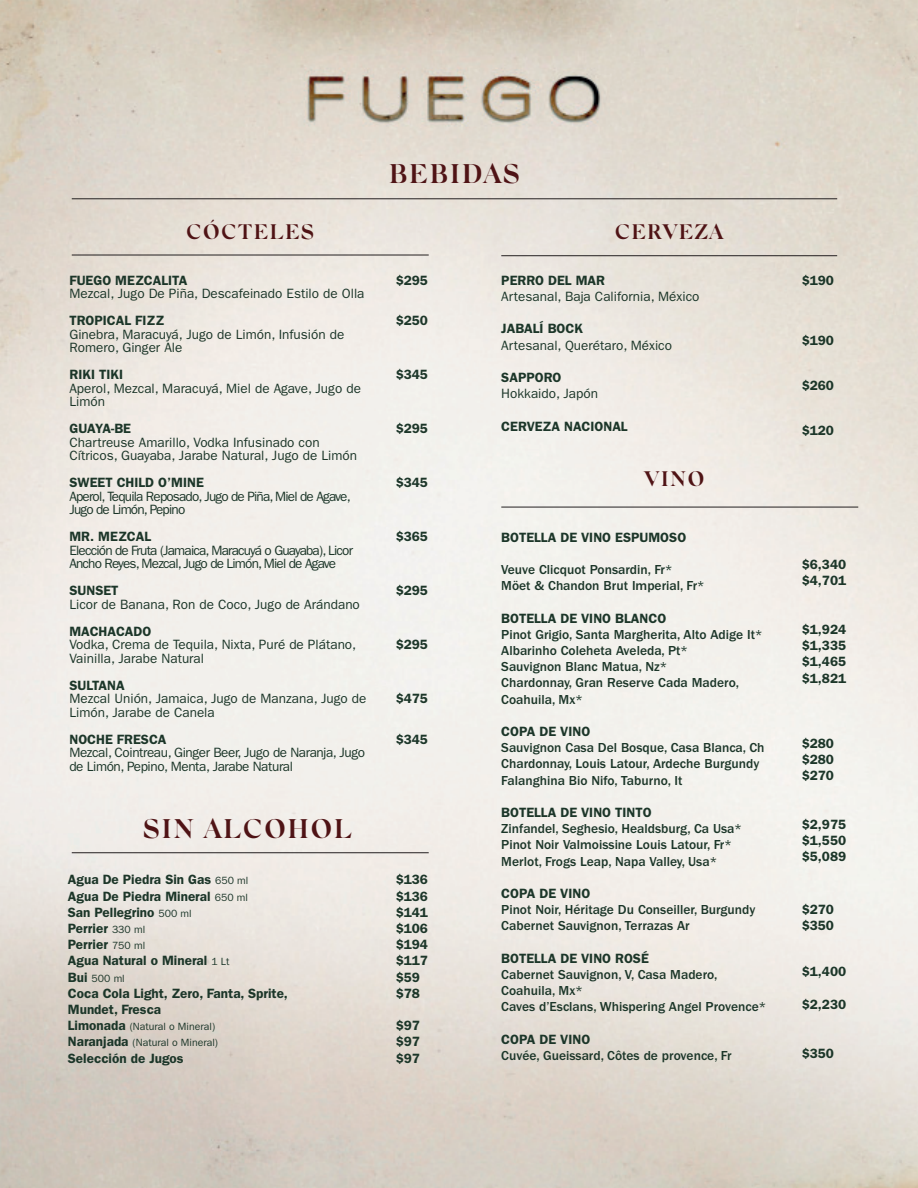
<style>
.page{position:relative;width:918px;height:1188px;background:#fff}
.page>*{position:absolute;margin:0;border:0;box-sizing:border-box;transform-origin:0 0}
.t1{font:600 27px "Silk Serif";letter-spacing:.05em;color:#4f1315}
.t2{font:600 21px "Silk Serif";letter-spacing:.05em;color:#4f1315}
.t3{font:600 13.5px "ITC Franklin Gothic Std";color:#1c3629}
.t4{font:500 13.5px/16.2px "ITC Franklin Gothic Std";color:#1c3629}
.t5{font:13.5px/13.5px "ITC Franklin Gothic Std";color:#1c3629}
.t6{font:13.5px/13.5px "ITC Franklin Gothic Std";letter-spacing:-.06em;color:#1c3629}
.t7{font:13.5px/13.5px "ITC Franklin Gothic Std";letter-spacing:-.03em;color:#1c3629}
.t8{font:10.5px "ITC Franklin Gothic Std";color:#1c3629}
.s1{font-weight:400;font-size:10.5px}
.s2{font-weight:600;font-size:13.5px}
</style>
<div class="page">
<img style="left:0;top:0;width:918px;height:1188px">
<hr style="left:72px;top:198px;width:765px;height:1px;background:#231f20">
<hr style="left:72px;top:255px;width:357px;height:1px;background:#231f20">
<hr style="left:72px;top:852px;width:357px;height:1px;background:#231f20">
<hr style="left:501px;top:255px;width:336px;height:1px;background:#231f20">
<hr style="left:501px;top:507px;width:357px;height:1px;background:#231f20">
<p class="t1" style="left:389px;top:158px;width:133px">BEBIDAS</p>
<p class="t2" style="left:186px;top:220px;width:130px">CÓCTELES</p>
<p class="t2" style="left:615px;top:220px;width:110px">CERVEZA</p>
<p class="t3" style="left:69px;top:272px;width:119px">FUEGO MEZCALITA</p>
<p class="t5" style="left:69px;top:287px;width:297px">Mezcal, Jugo De Piña, Descafeinado Estilo de Olla</p>
<p class="t3" style="left:69px;top:313px;width:96px">TROPICAL FIZZ</p>
<p class="t5" style="left:69px;top:328px;width:276px">Ginebra, Maracuyá, Jugo de Limón, Infusión de<br>Romero, Ginger Ale</p>
<p class="t3" style="left:69px;top:367px;width:55px">RIKI TIKI</p>
<p class="t5" style="left:69px;top:382px;width:293px">Aperol, Mezcal, Maracuyá, Miel de Agave, Jugo de<br>Limón</p>
<p class="t3" style="left:69px;top:421px;width:63px">GUAYA-BE</p>
<p class="t5" style="left:69px;top:436px;width:289px">Chartreuse Amarillo, Vodka Infusinado con<br>Cítricos, Guayaba, Jarabe Natural, Jugo de Limón</p>
<p class="t3" style="left:69px;top:475px;width:136px">SWEET CHILD O’MINE</p>
<p class="t6" style="left:69px;top:490px;width:283px">Aperol, Tequila Reposado, Jugo de Piña, Miel de Agave,<br>Jugo de Limón, Pepino</p>
<p class="t3" style="left:69px;top:529px;width:83px">MR. MEZCAL</p>
<p class="t6" style="left:69px;top:544px;width:285px">Elección de Fruta (Jamaica, Maracuyá o Guayaba), Licor<br>Ancho Reyes, Mezcal, Jugo de Limón, Miel de Agave</p>
<p class="t3" style="left:69px;top:583px;width:51px">SUNSET</p>
<p class="t5" style="left:69px;top:598px;width:292px">Licor de Banana, Ron de Coco, Jugo de Arándano</p>
<p class="t3" style="left:69px;top:623px;width:83px">MACHACADO</p>
<p class="t5" style="left:69px;top:638px;width:288px">Vodka, Crema de Tequila, Nixta, Puré de Plátano,<br>Vainilla, Jarabe Natural</p>
<p class="t3" style="left:69px;top:677px;width:57px">SULTANA</p>
<p class="t5" style="left:69px;top:692px;width:299px">Mezcal Unión, Jamaica, Jugo de Manzana, Jugo de<br>Limón, Jarabe de Canela</p>
<p class="t3" style="left:69px;top:731px;width:99px">NOCHE FRESCA</p>
<p class="t7" style="left:69px;top:746px;width:297px">Mezcal, Cointreau, Ginger Beer, Jugo de Naranja, Jugo de Limón, Pepino, Menta, Jarabe Natural</p>
<p class="t1" style="left:143px;top:813px;width:211px">SIN ALCOHOL</p>
<p class="t3" style="left:68px;top:872px;width:182px">Agua De Piedra Sin Gas <span class="s1">650 ml</span></p>
<p class="t3" style="left:68px;top:888px;width:182px">Agua De Piedra Mineral <span class="s1">650 ml</span></p>
<p class="t3" style="left:68px;top:904px;width:125px">San Pellegrino <span class="s1">500 ml</span></p>
<p class="t3" style="left:68px;top:920px;width:79px">Perrier <span class="s1">330 ml</span></p>
<p class="t3" style="left:68px;top:937px;width:79px">Perrier <span class="s1">750 ml</span></p>
<p class="t3" style="left:68px;top:953px;width:163px">Agua Natural o Mineral <span class="s1">1 Lt</span></p>
<p class="t8" style="left:68px;top:972px;width:58px"><span class="s2">Bui</span> 500 ml</p>
<p class="t3" style="left:68px;top:985px;width:222px">Coca Cola Light, Zero, Fanta, Sprite,</p>
<p class="t3" style="left:68px;top:1001px;width:95px">Mundet, Fresca</p>
<p class="t8" style="left:68px;top:1021px;width:149px"><span class="s2">Limonada</span> (Natural o Mineral)</p>
<p class="t8" style="left:68px;top:1037px;width:152px"><span class="s2">Naranjada</span> (Natural o Mineral)</p>
<p class="t3" style="left:68px;top:1050px;width:117px">Selección de Jugos</p>
<p class="t3" style="left:396px;top:272px;width:34px">$295</p>
<p class="t3" style="left:396px;top:313px;width:34px">$250</p>
<p class="t3" style="left:396px;top:367px;width:34px">$345</p>
<p class="t3" style="left:396px;top:421px;width:34px">$295</p>
<p class="t3" style="left:396px;top:475px;width:34px">$345</p>
<p class="t3" style="left:396px;top:529px;width:34px">$365</p>
<p class="t3" style="left:396px;top:583px;width:34px">$295</p>
<p class="t3" style="left:396px;top:637px;width:34px">$295</p>
<p class="t3" style="left:396px;top:691px;width:34px">$475</p>
<p class="t3" style="left:396px;top:731px;width:34px">$345</p>
<p class="t3" style="left:396px;top:872px;width:34px">$136</p>
<p class="t3" style="left:396px;top:888px;width:34px">$136</p>
<p class="t3" style="left:396px;top:904px;width:34px">$141</p>
<p class="t3" style="left:396px;top:920px;width:34px">$106</p>
<p class="t3" style="left:396px;top:937px;width:34px">$194</p>
<p class="t3" style="left:396px;top:953px;width:34px">$117</p>
<p class="t3" style="left:396px;top:969px;width:26px">$59</p>
<p class="t3" style="left:396px;top:985px;width:26px">$78</p>
<p class="t3" style="left:396px;top:1018px;width:26px">$97</p>
<p class="t3" style="left:396px;top:1034px;width:26px">$97</p>
<p class="t3" style="left:396px;top:1050px;width:26px">$97</p>
<p class="t3" style="left:501px;top:272px;width:105px">PERRO DEL MAR</p>
<p class="t5" style="left:501px;top:290px;width:200px">Artesanal, Baja California, México</p>
<p class="t3" style="left:501px;top:321px;width:83px">JABALÍ BOCK</p>
<p class="t5" style="left:501px;top:338px;width:172px">Artesanal, Querétaro, México</p>
<p class="t3" style="left:501px;top:369px;width:62px">SAPPORO</p>
<p class="t5" style="left:501px;top:387px;width:98px">Hokkaido, Japón</p>
<p class="t3" style="left:501px;top:418px;width:128px">CERVEZA NACIONAL</p>
<p class="t2" style="left:644px;top:467px;width:62px">VINO</p>
<p class="t3" style="left:501px;top:529px;width:186px">BOTELLA DE VINO ESPUMOSO</p>
<p class="t4" style="left:501px;top:562px;width:173px">Veuve Clicquot Ponsardin, Fr*</p>
<p class="t4" style="left:501px;top:578px;width:205px">Möet &amp; Chandon Brut Imperial, Fr*</p>
<p class="t3" style="left:501px;top:610px;width:166px">BOTELLA DE VINO BLANCO</p>
<p class="t4" style="left:501px;top:626px;width:263px">Pinot Grigio, Santa Margherita, Alto Adige It*</p>
<p class="t4" style="left:501px;top:643px;width:188px">Albarinho Coleheta Aveleda, Pt*</p>
<p class="t4" style="left:501px;top:659px;width:167px">Sauvignon Blanc Matua, Nz*</p>
<p class="t4" style="left:501px;top:675px;width:239px">Chardonnay, Gran Reserve Cada Madero,<br>Coahuila, Mx*</p>
<p class="t3" style="left:501px;top:723px;width:90px">COPA DE VINO</p>
<p class="t4" style="left:501px;top:740px;width:265px">Sauvignon Casa Del Bosque, Casa Blanca, Ch</p>
<p class="t4" style="left:501px;top:756px;width:260px">Chardonnay, Louis Latour, Ardeche Burgundy</p>
<p class="t4" style="left:501px;top:772px;width:183px">Falanghina Bio Nifo, Taburno, It</p>
<p class="t3" style="left:501px;top:804px;width:152px">BOTELLA DE VINO TINTO</p>
<p class="t4" style="left:501px;top:821px;width:242px">Zinfandel, Seghesio, Healdsburg, Ca Usa*</p>
<p class="t4" style="left:501px;top:837px;width:232px">Pinot Noir Valmoissine Louis Latour, Fr*</p>
<p class="t4" style="left:501px;top:853px;width:217px">Merlot, Frogs Leap, Napa Valley, Usa*</p>
<p class="t3" style="left:501px;top:885px;width:90px">COPA DE VINO</p>
<p class="t4" style="left:501px;top:902px;width:256px">Pinot Noir, Héritage Du Conseiller, Burgundy</p>
<p class="t4" style="left:501px;top:918px;width:190px">Cabernet Sauvignon, Terrazas Ar</p>
<p class="t3" style="left:501px;top:950px;width:149px">BOTELLA DE VINO ROSÉ</p>
<p class="t4" style="left:501px;top:967px;width:218px">Cabernet Sauvignon, V, Casa Madero,<br>Coahuila, Mx*</p>
<p class="t4" style="left:501px;top:999px;width:266px">Caves d’Esclans, Whispering Angel Provence*</p>
<p class="t3" style="left:501px;top:1031px;width:90px">COPA DE VINO</p>
<p class="t4" style="left:501px;top:1048px;width:232px">Cuvée, Gueissard, Côtes de provence, Fr</p>
<p class="t3" style="left:802px;top:272px;width:34px">$190</p>
<p class="t3" style="left:802px;top:332px;width:34px">$190</p>
<p class="t3" style="left:802px;top:377px;width:34px">$260</p>
<p class="t3" style="left:802px;top:422px;width:34px">$120</p>
<p class="t3" style="left:802px;top:557px;width:46px">$6,340</p>
<p class="t3" style="left:802px;top:573px;width:46px">$4,701</p>
<p class="t3" style="left:802px;top:621px;width:46px">$1,924</p>
<p class="t3" style="left:802px;top:638px;width:46px">$1,335</p>
<p class="t3" style="left:802px;top:654px;width:46px">$1,465</p>
<p class="t3" style="left:802px;top:670px;width:46px">$1,821</p>
<p class="t3" style="left:802px;top:735px;width:34px">$280</p>
<p class="t3" style="left:802px;top:751px;width:34px">$280</p>
<p class="t3" style="left:802px;top:768px;width:34px">$270</p>
<p class="t3" style="left:802px;top:816px;width:46px">$2,975</p>
<p class="t3" style="left:802px;top:832px;width:46px">$1,550</p>
<p class="t3" style="left:802px;top:848px;width:46px">$5,089</p>
<p class="t3" style="left:802px;top:901px;width:34px">$270</p>
<p class="t3" style="left:802px;top:918px;width:34px">$350</p>
<p class="t3" style="left:802px;top:964px;width:46px">$1,400</p>
<p class="t3" style="left:802px;top:996px;width:46px">$2,230</p>
<p class="t3" style="left:802px;top:1046px;width:34px">$350</p>
</div>
